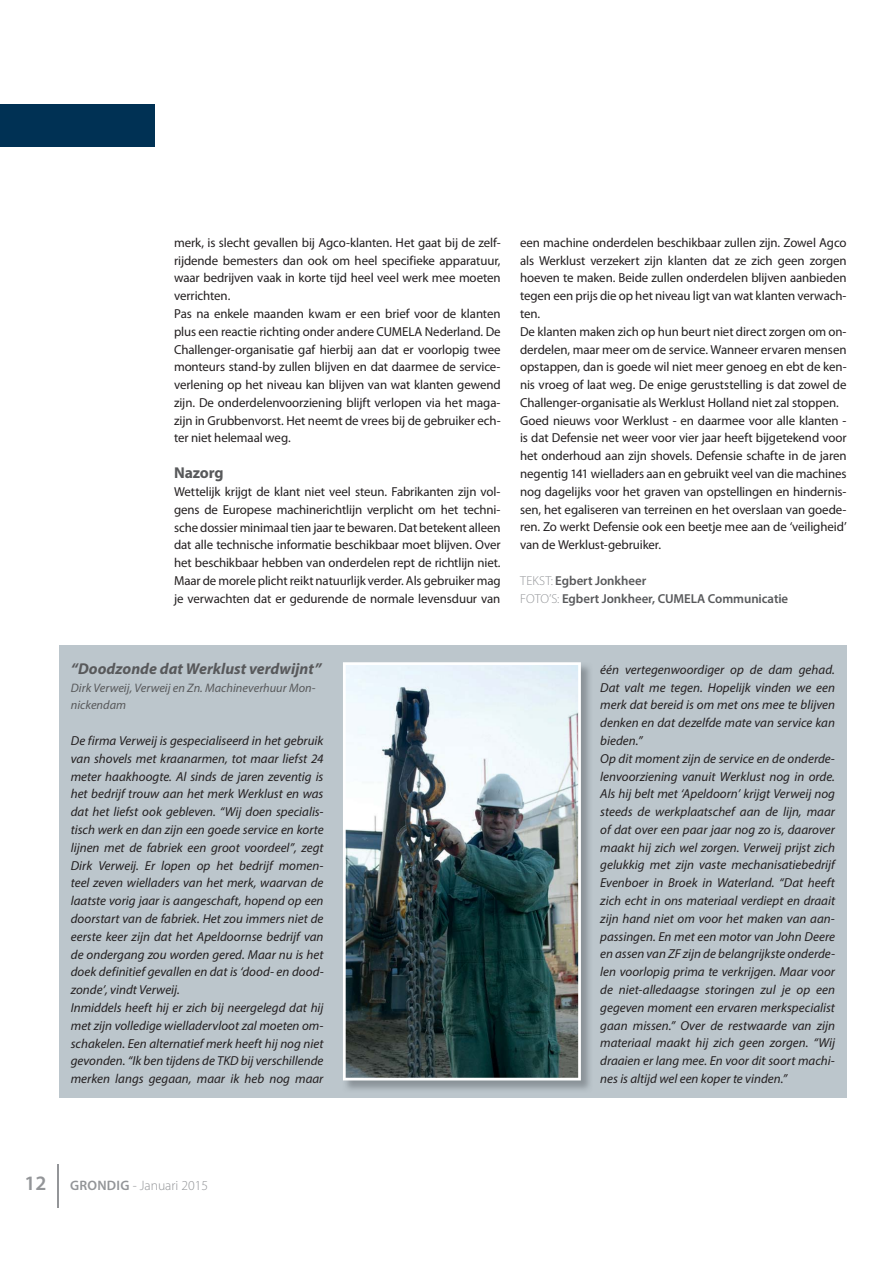
<style>
.page{position:relative;width:893px;height:1263px;background:#fff}
.page>*{position:absolute;margin:0;border:0;box-sizing:border-box;transform-origin:0 0}
.t1{font:italic 700 15.75px "Myriad Pro";color:#58595b}
.t2{font:700 15.75px "Myriad Pro";letter-spacing:-.01em;color:#58595b}
.t3{font:300 13.65px "Myriad Pro";color:#939598}
.t4{font:13.05px/17.9px "Myriad Pro";letter-spacing:-.01em;color:#231f20}
.t5{font:italic 13.05px/17.9px "Myriad Pro";color:#231f20}
.t6{font:600 13.05px/17.9px "Myriad Pro";letter-spacing:-.005em;color:#58595b}
.t7{font:italic 12.3px/17.9px "Myriad Pro";color:#58595b}
.s1{font-weight:300;color:#939598}
.s2{font-weight:600;font-size:20.55px}
.s3{font-weight:600}
</style>
<div class="page">
<hr style="left:58px;top:1164px;width:1px;height:44px;background:#939598">
<div style="left:0;top:104px;width:154px;height:43px;background:#003154"></div>
<div style="left:59px;top:645px;width:787px;height:453px;background:#bcc6cc"></div>
<img style="left:343px;top:665px;width:247px;height:425px">
<img style="left:343px;top:662px;width:238px;height:418px">
<p class="t4" style="left:174px;top:234px;width:328px">merk, is slecht gevallen bij Agco-klanten. Het gaat bij de zelf&shy;rijdende bemesters dan ook om heel specifieke apparatuur, waar bedrijven vaak in korte tijd heel veel werk mee moeten verrichten.<br>Pas na enkele maanden kwam er een brief voor de klanten plus een reactie richting onder andere CUMELA Nederland. De Challenger-organisatie gaf hierbij aan dat er voorlopig twee monteurs stand-by zullen blijven en dat daarmee de service&shy;verlening op het niveau kan blijven van wat klanten gewend zijn. De onderdelenvoorziening blijft verlopen via het maga&shy;zijn in Grubbenvorst. Het neemt de vrees bij de gebruiker ech&shy;ter niet helemaal weg.</p>
<p class="t2" style="left:174px;top:467px;width:51px">Nazorg</p>
<p class="t4" style="left:174px;top:483px;width:328px;text-align:justify">Wettelijk krijgt de klant niet veel steun. Fabrikanten zijn vol&shy;gens de Europese machinerichtlijn verplicht om het techni&shy;sche dossier minimaal tien jaar te bewaren. Dat betekent alleen dat alle technische informatie beschikbaar moet blijven. Over het beschikbaar hebben van onderdelen rept de richtlijn niet.<br>Maar de morele plicht reikt natuurlijk verder. Als gebruiker mag je verwachten dat er gedurende de normale levensduur van</p>
<p class="t4" style="left:520px;top:234px;width:328px">een machine onderdelen beschikbaar zullen zijn. Zowel Agco als Werklust verzekert zijn klanten dat ze zich geen zorgen hoeven te maken. Beide zullen onderdelen blijven aanbieden tegen een prijs die op het niveau ligt van wat klanten verwach&shy;ten.<br>De klanten maken zich op hun beurt niet direct zorgen om on&shy;derdelen, maar meer om de service. Wanneer ervaren mensen opstappen, dan is goede wil niet meer genoeg en ebt de ken&shy;nis vroeg of laat weg. De enige geruststelling is dat zowel de Challenger-organisatie als Werklust Holland niet zal stoppen.<br>Goed nieuws voor Werklust - en daarmee voor alle klanten - is dat Defensie net weer voor vier jaar heeft bijgetekend voor het onderhoud aan zijn shovels. Defensie schafte in de jaren negentig 141 wielladers aan en gebruikt veel van die machines nog dagelijks voor het graven van opstellingen en hindernis&shy;sen, het egaliseren van terreinen en het overslaan van goede&shy;ren. Zo werkt Defensie ook een beetje mee aan de ‘veiligheid’ van de Werklust-gebruiker.</p>
<p class="t6" style="left:520px;top:571px;width:270px"><span class="s1">TEKST:</span> Egbert Jonkheer<br><span class="s1">FOTO’S:</span> Egbert Jonkheer, CUMELA Communicatie</p>
<p class="t1" style="left:71px;top:663px;width:252px">“Doodzonde dat Werklust verdwijnt”</p>
<p class="t7" style="left:71px;top:679px;width:246px">Dirk Verweij, Verweij en Zn. Machineverhuur Mon&shy;nickendam</p>
<p class="t5" style="left:71px;top:733px;width:254px">De firma Verweij is gespecialiseerd in het gebruik van shovels met kraanarmen, tot maar liefst 24 meter haakhoogte. Al sinds de jaren zeventig is het bedrijf trouw aan het merk Werklust en was dat het liefst ook gebleven. “Wij doen specialis&shy;tisch werk en dan zijn een goede service en korte lijnen met de fabriek een groot voordeel”, zegt Dirk Verweij. Er lopen op het bedrijf momen&shy;teel zeven wielladers van het merk, waarvan de laatste vorig jaar is aangeschaft, hopend op een doorstart van de fabriek. Het zou immers niet de eerste keer zijn dat het Apeldoornse bedrijf van de ondergang zou worden gered. Maar nu is het doek definitief gevallen en dat is ‘dood- en dood&shy;zonde’, vindt Verweij.<br>Inmiddels heeft hij er zich bij neergelegd dat hij met zijn volledige wielladervloot zal moeten om&shy;schakelen. Een alternatief merk heeft hij nog niet gevonden. “Ik ben tijdens de TKD bij verschillende merken langs gegaan, maar ik heb nog maar</p>
<p class="t5" style="left:600px;top:661px;width:236px">één vertegenwoordiger op de dam gehad.<br>Dat valt me tegen. Hopelijk vinden we een merk dat bereid is om met ons mee te blijven denken en dat dezelfde mate van service kan bieden.”<br>Op dit moment zijn de service en de onderde&shy;lenvoorziening vanuit Werklust nog in orde.<br>Als hij belt met ‘Apeldoorn’ krijgt Verweij nog steeds de werkplaatschef aan de lijn, maar of dat over een paar jaar nog zo is, daarover maakt hij zich wel zorgen. Verweij prijst zich gelukkig met zijn vaste mechanisatiebedrijf Evenboer in Broek in Waterland. “Dat heeft zich echt in ons materiaal verdiept en draait zijn hand niet om voor het maken van aan&shy;passingen. En met een motor van John Deere en assen van ZF zijn de belangrijkste onderde&shy;len voorlopig prima te verkrijgen. Maar voor de niet-alledaagse storingen zul je op een gegeven moment een ervaren merkspecialist gaan missen.” Over de restwaarde van zijn materiaal maakt hij zich geen zorgen. “Wij draaien er lang mee. En voor dit soort machi&shy;nes is altijd wel een koper te vinden.”</p>
<p class="t3" style="left:25px;top:1177px;width:185px"><span class="s2">12</span> <span class="s3">GRONDIG</span> - Januari 2015</p>
</div>
